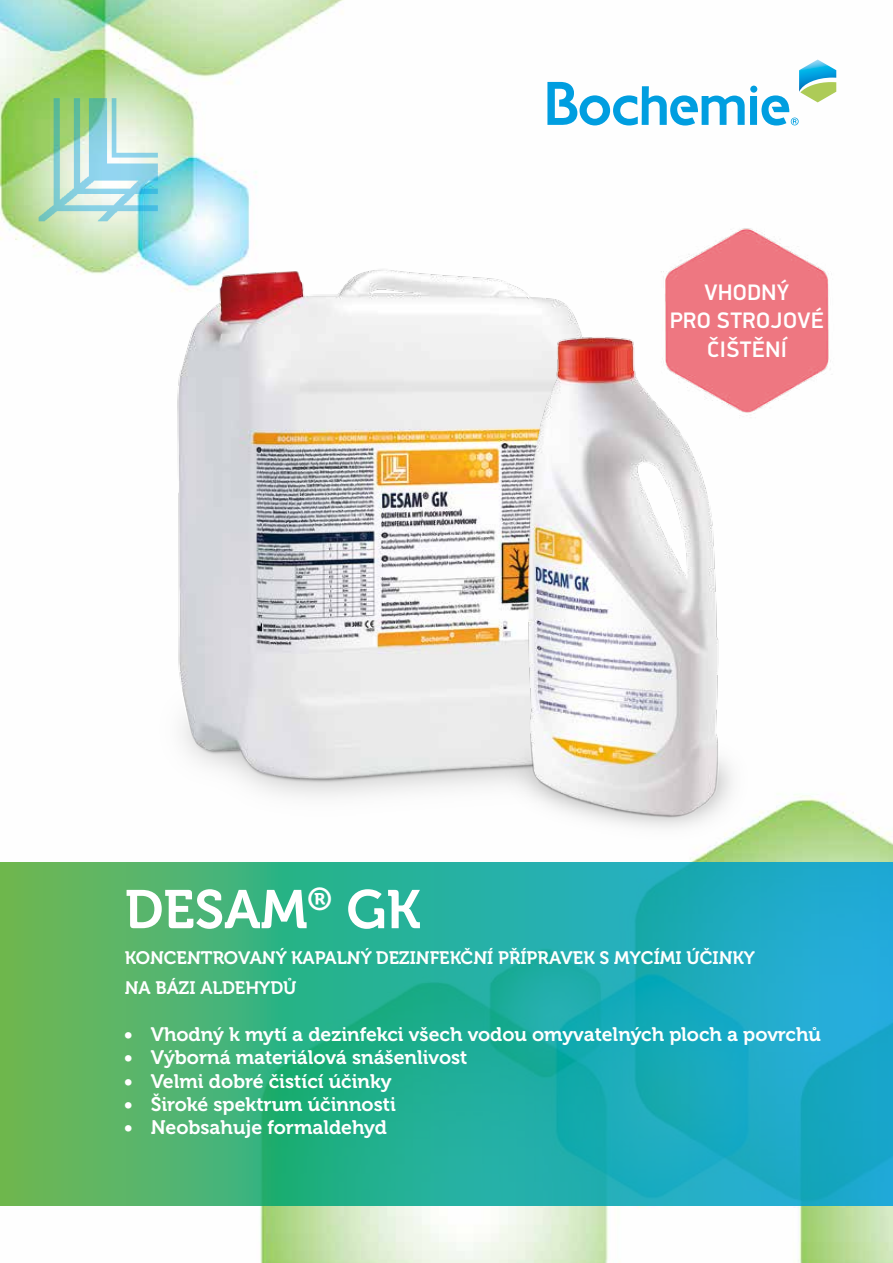
<style>
.page{position:relative;width:893px;height:1263px;background:#fff}
.page>*{position:absolute;margin:0;border:0;box-sizing:border-box;transform-origin:0 0}
.t1{font:54px "Museo 700";color:#fff}
.t2{font:500 22.5px/28.5px "PF Din Display Pro";letter-spacing:.02em;color:#fff;text-align:center}
.t3{font:19.5px "Museo 700";color:#fff}
.t4{font:18px/30px "Museo 700";color:#fff}
</style>
<div class="page">
<img style="left:0;top:0;width:893px;height:1263px">
<img style="left:101px;top:256px;width:552px;height:585px">
<img style="left:458px;top:317px;width:330px;height:528px">
<svg style="left:547px;top:60px;width:289px;height:66px"></svg>
<svg style="left:0;top:862px;width:893px;height:343px;background:#30af96"></svg>
<img style="left:653px;top:219px;width:188px;height:207px">
<img style="left:35px;top:97px;width:126px;height:128px">
<p class="t2" style="left:670px;top:278px;width:155px">VHODNÝ<br>PRO STROJOVÉ<br>ČIŠTĚNÍ</p>
<h1 class="t1" style="left:125px;top:879px;width:297px">DESAM<sup>®</sup> GK</h1>
<p class="t4" style="left:125px;top:943px;width:632px">KONCENTROVANÝ KAPALNÝ DEZINFEKČNÍ PŘÍPRAVEK S MYCÍMI ÚČINKY<br>NA BÁZI ALDEHYDŮ</p>
<p class="t3" style="left:124px;top:1023px;width:699px">• Vhodný k mytí a dezinfekci všech vodou omyvatelných ploch a povrchů</p>
<p class="t3" style="left:124px;top:1046px;width:345px">• Výborná materiálová snášenlivost</p>
<p class="t3" style="left:124px;top:1070px;width:269px">• Velmi dobré čistící účinky</p>
<p class="t3" style="left:124px;top:1093px;width:274px">• Široké spektrum účinnosti</p>
<p class="t3" style="left:124px;top:1117px;width:265px">• Neobsahuje formaldehyd</p>
</div>
